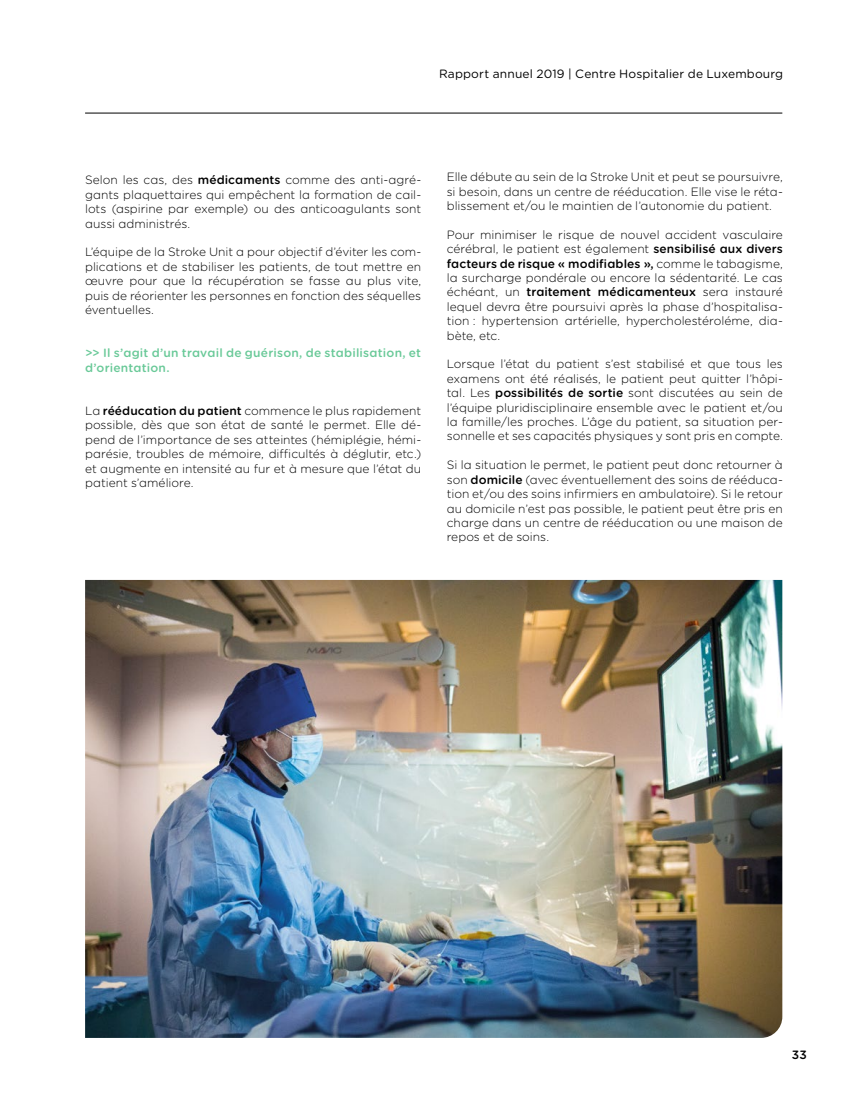
<style>
.page{position:relative;width:851px;height:1106px;background:#fff}
.page>*{position:absolute;margin:0;border:0;box-sizing:border-box;transform-origin:0 0}
.t1{font:300 12px/14.4px "Gotham Rounded";color:#000;text-align:justify}
.t2{font:500 12px/14.4px "Gotham Rounded";letter-spacing:.015em;color:#69c998}
.t3{font:12px "Gotham Rounded";letter-spacing:.01em;color:#000}
.t4{font:500 12px "Gotham Rounded";color:#000}
.s1{font-weight:500}
</style>
<div class="page">
<hr style="left:85px;top:113px;width:697px;height:1px;background:#000">
<img style="left:85px;top:580px;width:697px;height:457px">
<p class="t3" style="left:439px;top:65px;width:345px">Rapport annuel 2019 | Centre Hospitalier de Luxembourg</p>
<p class="t1" style="left:85px;top:172px;width:337px">Selon les cas, des <span class="s1">médicaments</span> comme des anti-agré&shy;gants plaquettaires qui empêchent la formation de cail&shy;lots (aspirine par exemple) ou des anticoagulants sont aussi administrés.</p>
<p class="t1" style="left:85px;top:244px;width:337px">L’équipe de la Stroke Unit a pour objectif d’éviter les com&shy;plications et de stabiliser les patients, de tout mettre en œuvre pour que la récupération se fasse au plus vite, puis de réorienter les personnes en fonction des séquelles éventuelles.</p>
<p class="t2" style="left:85px;top:345px;width:337px">&gt;&gt; Il s’agit d’un travail de guérison, de stabilisation, et d’orientation.</p>
<p class="t1" style="left:85px;top:403px;width:337px">La <span class="s1">rééducation du patient</span> commence le plus rapidement possible, dès que son état de santé le permet. Elle dé&shy;pend de l’importance de ses atteintes (hémiplégie, hémi&shy;parésie, troubles de mémoire, difficultés à déglutir, etc.) et augmente en intensité au fur et à mesure que l’état du patient s’améliore.</p>
<p class="t1" style="left:446px;top:169px;width:337px">Elle débute au sein de la Stroke Unit et peut se poursuivre, si besoin, dans un centre de rééducation. Elle vise le réta&shy;blissement et/ou le maintien de l’autonomie du patient.</p>
<p class="t1" style="left:446px;top:227px;width:337px">Pour minimiser le risque de nouvel accident vasculaire cérébral, le patient est également <span class="s1">sensibilisé aux divers facteurs de risque « modifiables »,</span> comme le tabagisme, la surcharge pondérale ou encore la sédentarité. Le cas échéant, un <span class="s1">traitement médicamenteux</span> sera instauré lequel devra être poursuivi après la phase d’hospitalisa&shy;tion : hypertension artérielle, hypercholestéroléme, dia&shy;bète, etc.</p>
<p class="t1" style="left:446px;top:356px;width:337px">Lorsque l’état du patient s’est stabilisé et que tous les examens ont été réalisés, le patient peut quitter l’hôpi&shy;tal. Les <span class="s1">possibilités de sortie</span> sont discutées au sein de l’équipe pluridisciplinaire ensemble avec le patient et/ou la famille/les proches. L’âge du patient, sa situation per&shy;sonnelle et ses capacités physiques y sont pris en compte.</p>
<p class="t1" style="left:446px;top:457px;width:337px">Si la situation le permet, le patient peut donc retourner à son <span class="s1">domicile</span> (avec éventuellement des soins de rééduca&shy;tion et/ou des soins infirmiers en ambulatoire). Si le retour au domicile n’est pas possible, le patient peut être pris en charge dans un centre de rééducation ou une maison de repos et de soins.</p>
<p class="t4" style="left:791px;top:1046px;width:16px">33</p>
</div>
